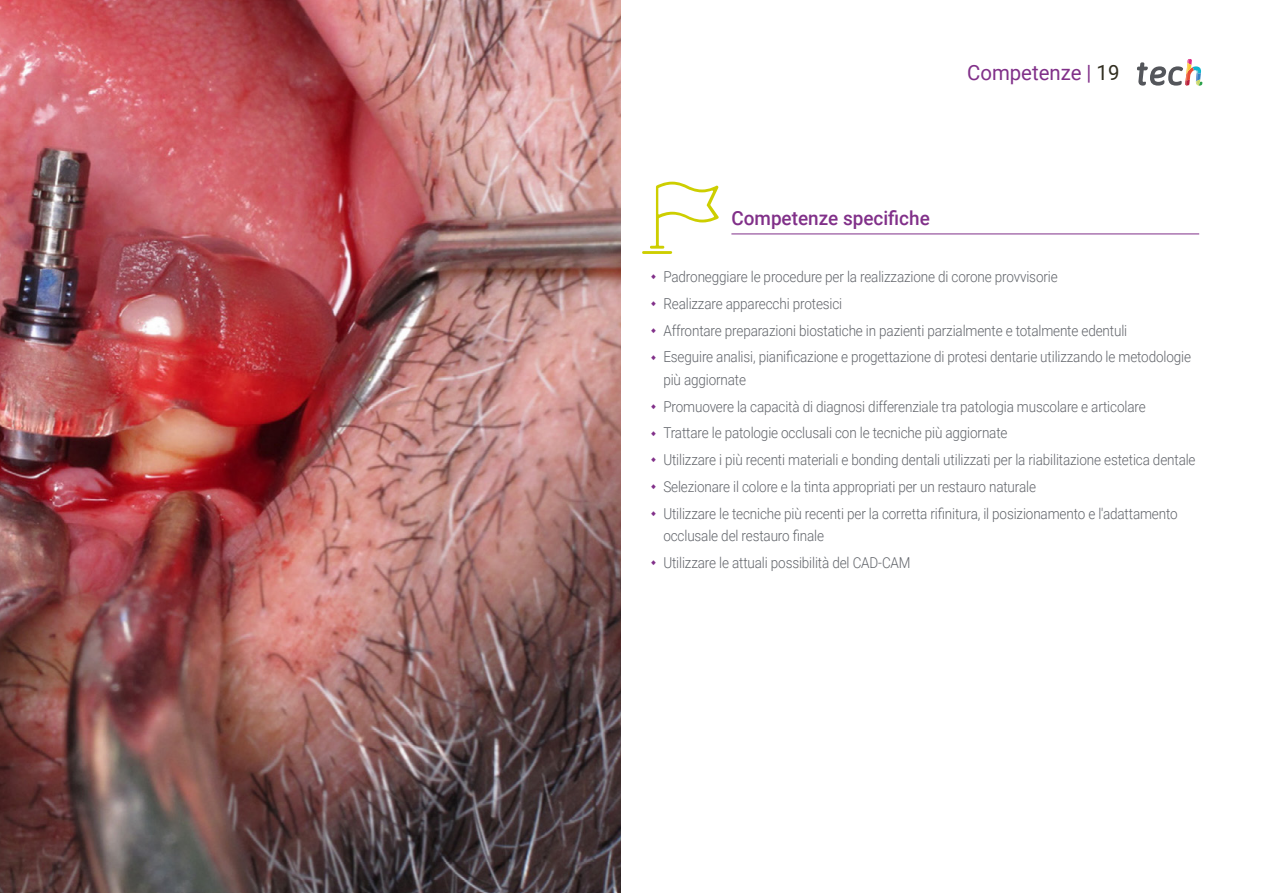
<style>
.page{position:relative;width:1263px;height:893px;background:#fff}
.page>*{position:absolute;margin:0;border:0;box-sizing:border-box;transform-origin:0 0}
.t1{font:21px "Roboto";color:#813089}
.t2{font:500 19.5px "Roboto";color:#813089}
.t3{font:300 15px/26.7px "Roboto";letter-spacing:-.01em;color:#61646a;scale:.9 1}
.s1{color:#312e20}
</style>
<div class="page">
<hr style="left:731px;top:234px;width:468px;height:1px;background:#813089">
<hr style="left:642px;top:251px;width:30px;height:3px;background:#cdce00">
<svg style="left:650px;top:182px;width:69px;height:67px"></svg>
<img style="left:0;top:0;width:621px;height:893px">
<svg style="left:1137px;top:59px;width:65px;height:27px"></svg>
<h1 class="t1" style="left:967px;top:57px;width:154px">Competenze | <span class="s1">19</span></h1>
<h2 class="t2" style="left:731px;top:205px;width:200px">Competenze specifiche</h2>
<p class="t3" style="left:663px;top:263px;width:588px">Padroneggiare le procedure per la realizzazione di corone provvisorie<br>Realizzare apparecchi protesici<br>Affrontare preparazioni biostatiche in pazienti parzialmente e totalmente edentuli<br>Eseguire analisi, pianificazione e progettazione di protesi dentarie utilizzando le metodologie</p>
<p class="t3" style="left:663px;top:366px;width:593px">più aggiornate<br>Promuovere la capacità di diagnosi differenziale tra patologia muscolare e articolare<br>Trattare le patologie occlusali con le tecniche più aggiornate<br>Utilizzare i più recenti materiali e bonding dentali utilizzati per la riabilitazione estetica dentale Selezionare il colore e la tinta appropriati per un restauro naturale<br>Utilizzare le tecniche più recenti per la corretta rifinitura, il posizionamento e l'adattamento</p>
<p class="t3" style="left:663px;top:522px;width:276px">occlusale del restauro finale<br>Utilizzare le attuali possibilità del CAD-CAM</p>
</div>
